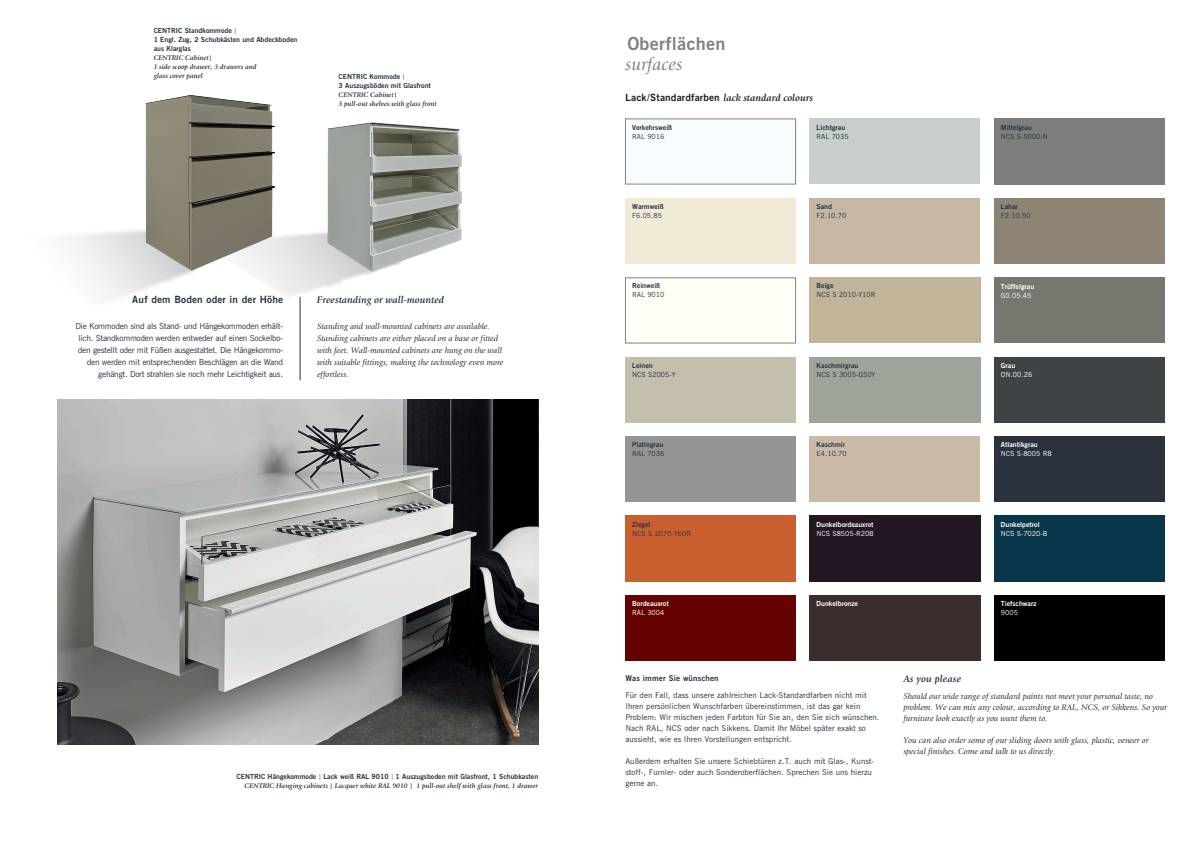
<style>
.page{position:relative;width:1191px;height:842px;background:#fff}
.page>*{position:absolute;margin:0;border:0;box-sizing:border-box;transform-origin:0 0}
.t1{font:18px "Cg Trade Bd No 2";letter-spacing:.02em;color:#808285}
.t2{font:italic 18px "Giovanni Itc T";color:#808285}
.t3{font:10px "Cg Trade Bd No 2";letter-spacing:.02em;color:#231f20}
.t4{font:italic 700 10px "Giovanni Itc T";color:#283443}
.t5{font:10px "Cg Trade Bd No 2";letter-spacing:.02em;color:#283443}
.t6{font:italic 700 10px "Giovanni Itc T";letter-spacing:.02em;color:#283443}
.t7{font:italic 8.5px/12px "Giovanni Itc T";color:#283443}
.t8{font:8.3px/12px "Cg Trade";letter-spacing:-.03em;color:#283443;text-align:right}
.t9{font:8px/11px "Cg Trade";color:#283443}
.t10{font:8px "Cg Trade Bd No 2";letter-spacing:.02em;color:#283443}
.t11{font:7px/9px "Cg Trade Bd No 2";color:#283443}
.t12{font:italic 700 7px/9px "Giovanni Itc T";color:#283443}
.t13{font:7px "Cg Trade";color:#283443}
.t14{font:7px "Cg Trade Bd No 2";color:#fff}
.t15{font:7px "Cg Trade";color:#fff}
.s1{font-family:"Giovanni Itc T";font-weight:700;font-style:italic}
.s2{color:#283443}
</style>
<div class="page">
<img style="left:285px;top:122px;width:177px;height:209px">
<img style="left:58px;top:400px;width:480px;height:345px">
<img style="left:69px;top:95px;width:216px;height:203px">
<div style="left:625px;top:119px;width:170px;height:65px;background:#f6fbfe"></div>
<div style="left:625px;top:198px;width:170px;height:65px;background:#f1ead7"></div>
<div style="left:625px;top:436px;width:170px;height:66px;background:#959494"></div>
<div style="left:625px;top:516px;width:170px;height:65px;background:#ca5f2f"></div>
<div style="left:625px;top:595px;width:170px;height:65px;background:#650202"></div>
<div style="left:994px;top:198px;width:170px;height:65px;background:#8d8476"></div>
<div style="left:994px;top:278px;width:170px;height:65px;background:#77776f"></div>
<div style="left:994px;top:357px;width:170px;height:65px;background:#3e4345"></div>
<div style="left:994px;top:436px;width:170px;height:66px;background:#29323d"></div>
<div style="left:994px;top:516px;width:170px;height:65px;background:#0a3649"></div>
<div style="left:994px;top:595px;width:170px;height:65px;background:#000"></div>
<div style="left:810px;top:119px;width:170px;height:65px;background:#c7cecc"></div>
<div style="left:810px;top:198px;width:170px;height:65px;background:#c5b7a3"></div>
<div style="left:810px;top:436px;width:170px;height:66px;background:#cbbaa7"></div>
<div style="left:810px;top:516px;width:170px;height:65px;background:#231623"></div>
<div style="left:810px;top:595px;width:170px;height:65px;background:#3a2e2d"></div>
<div style="left:625px;top:278px;width:170px;height:65px;background:#fffef4"></div>
<hr style="left:300px;top:297px;width:1px;height:83px;background:#283443">
<p class="t11" style="left:154px;top:25px;width:145px">CENTRIC Standkommode |<br>1 Engl. Zug, 2 Schubkästen und Abdeckboden aus Klarglas</p>
<p class="t12" style="left:154px;top:53px;width:104px">CENTRIC Cabinet|<br>1 side scoop drawer, 3 drawers and glass cover panel</p>
<p class="t11" style="left:339px;top:72px;width:94px">CENTRIC Kommode |<br>3 Auszugsböden mit Glasfront</p>
<p class="t12" style="left:339px;top:91px;width:100px">CENTRIC Cabinet|<br>3 pull-out shelves with glass front</p>
<p class="t5" style="left:132px;top:293px;width:152px">Auf dem Boden oder in der Höhe</p>
<p class="t4" style="left:317px;top:294px;width:128px">Freestanding or wall-mounted</p>
<p class="t8" style="left:75px;top:319px;width:209px">Die Kommoden sind als Stand- und Hängekommoden erhält&shy;lich. Standkommoden werden entweder auf einen Sockelbo&shy;den gestellt oder mit Füßen ausgestattet. Die Hängekommo&shy;den werden mit entsprechenden Beschlägen an die Wand gehängt. Dort strahlen sie noch mehr Leichtigkeit aus.</p>
<p class="t7" style="left:317px;top:320px;width:188px">Standing and wall-mounted cabinets are available.<br>Standing cabinets are either placed on a base or fitted with feet. Wall-mounted cabinets are hung on the wall with suitable fittings, making the technology even more effortless.</p>
<p class="t11" style="left:237px;top:771px;width:303px">CENTRIC Hängekommode | Lack weiß RAL 9010 | 1 Auszugsboden mit Glasfront, 1 Schubkasten</p>
<p class="t12" style="left:245px;top:781px;width:295px">CENTRIC Hanging cabinets | Lacquer white RAL 9010 | 1 pull-out shelf with glass front, 1 drawer</p>
<h1 class="t1" style="left:627px;top:31px;width:100px">Oberflächen</h1>
<h1 class="t2" style="left:625px;top:54px;width:59px">surfaces</h1>
<p class="t3" style="left:625px;top:90px;width:189px">Lack/Standardfarben <span class="s1">lack standard colours</span></p>
<p class="t11" style="left:632px;top:122px;width:42px">Verkehrsweiß</p>
<p class="t13" style="left:632px;top:132px;width:34px">RAL 9016</p>
<p class="t11" style="left:816px;top:122px;width:30px">Lichtgrau</p>
<p class="t13" style="left:816px;top:132px;width:34px">RAL 7035</p>
<p class="t11" style="left:1001px;top:122px;width:32px">Mittelgrau</p>
<p class="t13" style="left:1001px;top:132px;width:48px">NCS S-5000-N</p>
<p class="t11" style="left:632px;top:202px;width:33px">Warmweiß</p>
<p class="t13" style="left:632px;top:211px;width:31px">F6.05.85</p>
<p class="t11" style="left:816px;top:202px;width:17px">Sand</p>
<p class="t13" style="left:816px;top:211px;width:31px">F2.10.70</p>
<p class="t11" style="left:1001px;top:202px;width:19px">Lahar</p>
<p class="t13" style="left:1001px;top:211px;width:31px">F2.10.50</p>
<p class="t11" style="left:632px;top:281px;width:30px">Reinweiß</p>
<p class="t13" style="left:632px;top:290px;width:34px">RAL 9010</p>
<p class="t11" style="left:816px;top:281px;width:19px">Beige</p>
<p class="t13" style="left:816px;top:290px;width:60px">NCS S 2010-Y10R</p>
<p class="t14" style="left:1001px;top:281px;width:35px">Trüffelgrau</p>
<p class="t15" style="left:1001px;top:291px;width:32px">G0.05.45</p>
<p class="t11" style="left:632px;top:361px;width:22px">Leinen</p>
<p class="t13" style="left:632px;top:370px;width:45px">NCS S2005-Y</p>
<p class="t11" style="left:816px;top:361px;width:43px">Kaschmirgrau</p>
<p class="t13" style="left:816px;top:370px;width:60px">NCS S 3005-G50Y</p>
<p class="t14" style="left:1001px;top:361px;width:16px">Grau</p>
<p class="t15" style="left:1001px;top:370px;width:33px">ON.00.26</p>
<p class="t11" style="left:632px;top:440px;width:32px">Platingrau</p>
<p class="t13" style="left:632px;top:449px;width:34px">RAL 7036</p>
<p class="t11" style="left:816px;top:440px;width:30px">Kaschmir</p>
<p class="t13" style="left:816px;top:449px;width:32px">E4.10.70</p>
<p class="t14" style="left:1001px;top:440px;width:38px">Atlantikgrau</p>
<p class="t15" style="left:1001px;top:449px;width:61px">NCS S-8005 R8<span class="s2">0B</span></p>
<p class="t11" style="left:632px;top:519px;width:20px">Ziegel</p>
<p class="t13" style="left:632px;top:529px;width:60px">NCS S 2070-Y60R</p>
<p class="t14" style="left:816px;top:519px;width:58px">Dunkelbordeauxrot</p>
<p class="t15" style="left:816px;top:529px;width:59px">NCS S8505-R20B</p>
<p class="t14" style="left:1001px;top:519px;width:40px">Dunkelpetrol</p>
<p class="t15" style="left:1001px;top:529px;width:48px">NCS S-7020-B</p>
<p class="t14" style="left:632px;top:599px;width:38px">Bordeauxrot</p>
<p class="t15" style="left:632px;top:608px;width:34px">RAL 3004</p>
<p class="t14" style="left:816px;top:599px;width:43px">Dunkelbronze</p>
<p class="t14" style="left:1001px;top:599px;width:37px">Tiefschwarz</p>
<p class="t15" style="left:1001px;top:608px;width:19px">9005</p>
<p class="t10" style="left:625px;top:672px;width:95px">Was immer Sie wünschen</p>
<p class="t9" style="left:625px;top:690px;width:256px">Für den Fall, dass unsere zahlreichen Lack-Standardfarben nicht mit Ihren persönlichen Wunschfarben übereinstimmen, ist das gar kein Problem: Wir mischen jeden Farbton für Sie an, den Sie sich wünschen.<br>Nach RAL, NCS oder nach Sikkens. Damit Ihr Möbel später exakt so aussieht, wie es Ihren Vorstellungen entspricht.</p>
<p class="t9" style="left:625px;top:756px;width:250px">Außerdem erhalten Sie unsere Schiebtüren z.T. auch mit Glas-, Kunst&shy;stoff-, Furnier- oder auch Sonderoberflächen. Sprechen Sie uns hierzu gerne an.</p>
<p class="t6" style="left:903px;top:673px;width:59px">As you please</p>
<p class="t7" style="left:903px;top:690px;width:265px;line-height:11px">Should our wide range of standard paints not meet your personal taste, no problem. We can mix any colour, according to RAL, NCS, or Sikkens. So your furniture look exactly as you want them to.</p>
<p class="t7" style="left:903px;top:734px;width:247px;line-height:11px">You can also order some of our sliding doors with glass, plastic, veneer or special finishes. Come and talk to us directly.</p>
</div>
